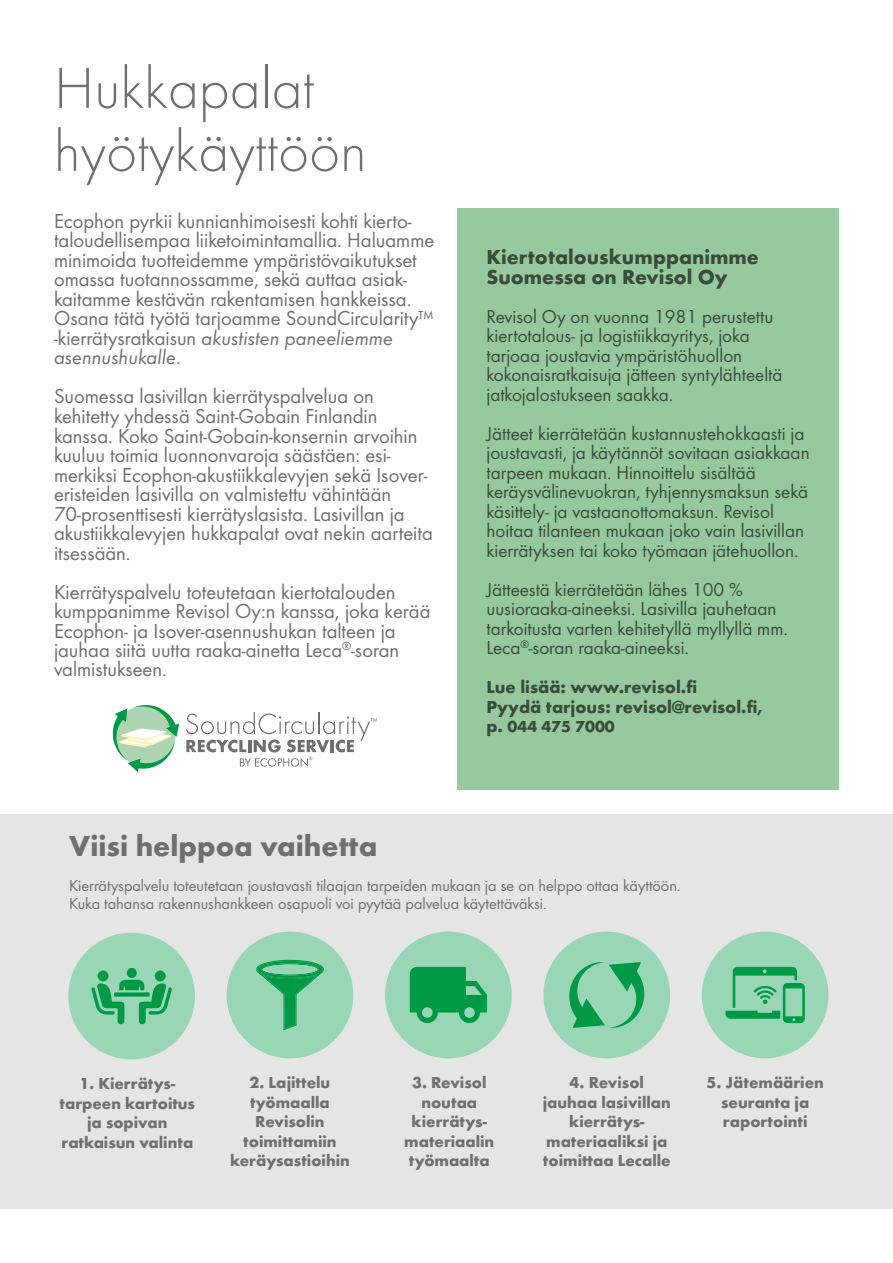
<style>
.page{position:relative;width:893px;height:1263px;background:#fff}
.page>*{position:absolute;margin:0;border:0;box-sizing:border-box;transform-origin:0 0}
.t1{font:300 60px/63px "Futura";color:#706f6f}
.t2{font:700 30px "Futura";color:#706f6f}
.t3{font:21px/19.5px "Futura Boo";color:#706f6f}
.t4{font:21px/19.5px "Futura Boo Obl";color:#706f6f}
.t5{font:700 21px/19.5px "Futura";color:#394c3b}
.t6{font:19.5px/19.5px "Futura Boo";color:#394c3b}
.t7{font:700 18px/19.5px "Futura";color:#394c3b}
.t8{font:700 16.5px/19.5px "Futura";color:#706f6f;text-align:center}
.t9{font:16.5px/18px "Futura Boo";color:#706f6f}
.t10{font:700 16.5px "Futura";color:#394c3b}
.s1{font-family:"Futura Boo"}
.s2{font-size:18px}
</style>
<div class="page">
<div style="left:457px;top:208px;width:382px;height:582px;background:#96ca9e"></div>
<div style="left:0;top:814px;width:893px;height:395px;background:#e5e5e5"></div>
<div style="left:68px;top:933px;width:127px;height:126px;background:#99d6b5;border-radius:50%"></div>
<svg style="left:91px;top:980px;width:81px;height:44px"></svg>
<div style="left:155px;top:970px;width:11px;height:11px;background:#009946;border-radius:50%"></div>
<div style="left:98px;top:970px;width:11px;height:11px;background:#009946;border-radius:50%"></div>
<div style="left:127px;top:968px;width:10px;height:10px;background:#009946;border-radius:50%"></div>
<div style="left:227px;top:932px;width:126px;height:126px;background:#99d6b5;border-radius:50%"></div>
<svg style="left:256px;top:960px;width:68px;height:70px"></svg>
<div style="left:385px;top:932px;width:127px;height:126px;background:#99d6b5;border-radius:50%"></div>
<svg style="left:410px;top:967px;width:77px;height:56px"></svg>
<div style="left:543px;top:932px;width:127px;height:126px;background:#99d6b5;border-radius:50%"></div>
<svg style="left:569px;top:962px;width:75px;height:66px"></svg>
<div style="left:702px;top:932px;width:126px;height:126px;background:#99d6b5;border-radius:50%"></div>
<svg style="left:725px;top:967px;width:80px;height:56px"></svg>
<svg style="left:113px;top:705px;width:66px;height:67px"></svg>
<svg style="left:186px;top:712px;width:191px;height:55px"></svg>
<h1 class="t1" style="left:54px;top:58px;width:314px">Hukkapalat hyötykäyttöön</h1>
<p class="t3" style="left:54px;top:212px;width:382px">Ecophon pyrkii kunnianhimoisesti kohti kierto&shy;taloudellisempaa liiketoimintamallia. Haluamme minimoida tuotteidemme ympäristövaikutukset omassa tuotannossamme, sekä auttaa asiak&shy;kaitamme kestävän rakentamisen hankkeissa.<br>Osana tätä työtä tarjoamme SoundCircularity™</p>
<p class="t4" style="left:54px;top:329px;width:341px"><span class="s1">-kierrätysratkaisun</span> akustisten paneeliemme asennushukalle<span class="s1">.</span></p>
<p class="t3" style="left:54px;top:387px;width:380px">Suomessa lasivillan kierrätyspalvelua on kehitetty yhdessä Saint-Gobain Finlandin kanssa. Koko Saint-Gobain-konsernin arvoihin kuuluu toimia luonnonvaroja säästäen: esi&shy;merkiksi Ecophon-akustiikkalevyjen sekä Isover&shy;eristeiden lasivilla on valmistettu vähintään 70-prosenttisesti kierrätyslasista. Lasivillan ja akustiikkalevyjen hukkapalat ovat nekin aarteita itsessään.</p>
<p class="t3" style="left:54px;top:582px;width:378px">Kierrätyspalvelu toteutetaan kiertotalouden kumppanimme Revisol Oy:n kanssa, joka kerää Ecophon- ja Isover-asennushukan talteen ja jauhaa siitä uutta raaka-ainetta Leca<sup>®</sup>-soran valmistukseen.</p>
<p class="t5" style="left:486px;top:247px;width:274px">Kiertotalouskumppanimme<br>Suomessa on Revisol Oy</p>
<p class="t6" style="left:486px;top:307px;width:298px">Revisol Oy on vuonna 1981 perustettu kiertotalous- ja logistiikkayritys, joka tarjoaa joustavia ympäristöhuollon kokonaisratkaisuja jätteen syntylähteeltä jatkojalostukseen saakka.</p>
<p class="t6" style="left:486px;top:424px;width:325px">Jätteet kierrätetään kustannustehokkaasti ja joustavasti, ja käytännöt sovitaan asiakkaan tarpeen mukaan. Hinnoittelu sisältää keräysvälinevuokran, tyhjennysmaksun sekä käsittely- ja vastaanottomaksun. Revisol hoitaa tilanteen mukaan joko vain lasivillan kierrätyksen tai koko työmaan jätehuollon.</p>
<p class="t6" style="left:486px;top:580px;width:303px">Jätteestä kierrätetään lähes 100 % uusioraaka-aineeksi. Lasivilla jauhetaan tarkoitusta varten kehitetyllä myllyllä mm.<br>Leca<sup>®</sup>-soran raaka-aineeksi.</p>
<p class="t7" style="left:486px;top:677px;width:278px">Lue lisää: www.revisol.fi<br>Pyydä tarjous: revisol@revisol.fi,</p>
<p class="t10" style="left:486px;top:717px;width:130px"><span class="s2">p.</span> 044 475 7000</p>
<h2 class="t2" style="left:69px;top:827px;width:310px">Viisi helppoa vaihetta</h2>
<p class="t9" style="left:69px;top:876px;width:613px">Kierrätyspalvelu toteutetaan joustavasti tilaajan tarpeiden mukaan ja se on helppo ottaa käyttöön.<br>Kuka tahansa rakennushankkeen osapuoli voi pyytää palvelua käytettäväksi.</p>
<p class="t8" style="left:60px;top:1074px;width:137px">1. Kierrätys&shy;tarpeen kartoitus ja sopivan ratkaisun valinta</p>
<p class="t8" style="left:230px;top:1073px;width:121px">2. Lajittelu työmaalla<br>Revisolin toimittamiin keräysastioihin</p>
<p class="t8" style="left:404px;top:1073px;width:91px">3. Revisol noutaa kierrätys&shy;materiaalin työmaalta</p>
<p class="t8" style="left:543px;top:1073px;width:129px">4. Revisol jauhaa lasivillan kierrätys&shy;materiaaliksi ja toimittaa Lecalle</p>
<p class="t8" style="left:707px;top:1073px;width:119px">5. Jätemäärien seuranta ja raportointi</p>
</div>
